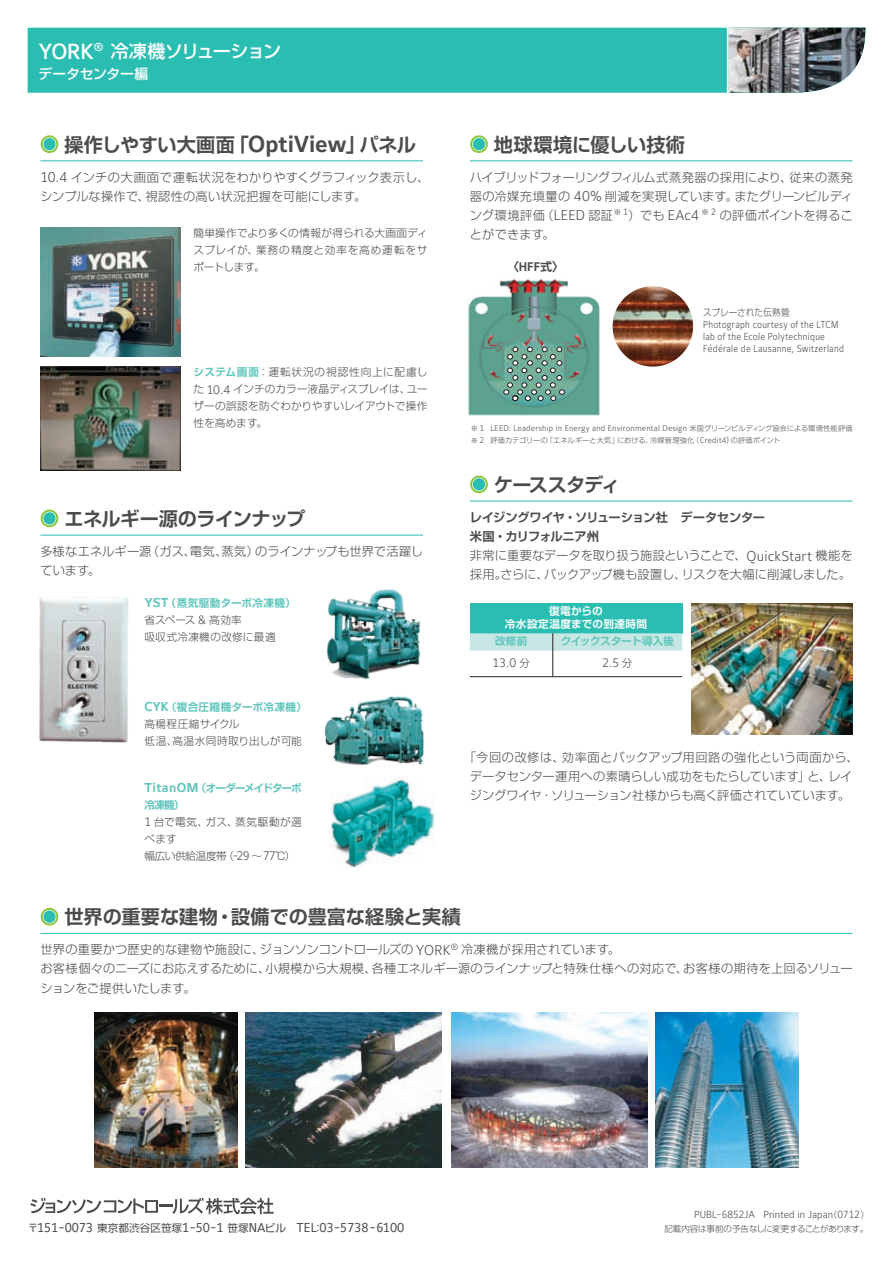
<style>
.page{position:relative;width:893px;height:1263px;background:#fff}
.page>*{position:absolute;margin:0;border:0;box-sizing:border-box;transform-origin:0 0}
.t1{font:700 19.2px "Shin Go Pro De";letter-spacing:-.01em;color:#4b4c4d}
.t2{font:700 19.2px "Shin Go Pro De";letter-spacing:-.05em;color:#4b4c4d}
.t3{font:500 18px "Shin Go Pro";letter-spacing:-.09em;color:#fff}
.t4{font:500 13.8px "Shin Go Pro";letter-spacing:-.02em;color:#fff}
.t5{font:12.75px "Maurea Jci Tf ML";color:#4b4c4d}
.t6{font:300 12.15px/19.2px "Shin Go Pro";letter-spacing:.005em;color:#4b4c4d}
.t7{font:300 12.15px/19.2px "Shin Go Pro";letter-spacing:-.02em;color:#4b4c4d}
.t8{font:700 12.15px/19.2px "Shin Go Pro De";letter-spacing:-.025em;color:#4b4c4d}
.t9{font:300 12.15px "Maurea Jci Tf ML";color:#4b4c4d}
.t10{font:700 11.7px "Shin Go Pro De";color:#4b4c4d}
.t11{font:300 10.65px/17px "Shin Go Pro";letter-spacing:.015em;color:#4b4c4d;text-align:justify}
.t12{font:300 10.65px/17px "Shin Go Pro";letter-spacing:.04em;color:#4b4c4d}
.t13{font:700 10.65px/17px "Shin Go Pro De";letter-spacing:-.09em;color:#5ec5bc}
.t14{font:700 10.65px/12.8px "Shin Go Pro De";letter-spacing:.03em;color:#fff;text-align:center}
.t15{font:700 10.65px "Shin Go Pro De";letter-spacing:.025em;color:#5ec5bc}
.t16{font:700 10.65px "Shin Go Pro De";letter-spacing:.035em;color:#5ec5bc}
.t17{font:700 10.65px "Shin Go Pro De";letter-spacing:-.015em;color:#5ec5bc}
.t18{font:300 10.2px "Maurea Jci Tf ML";color:#4b4c4d}
.t19{font:300 10.05px/11.9px "Maurea Jci Tf ML";letter-spacing:.025em;color:#4b4c4d;scale:.9 1}
.t20{font:300 9.6px "Shin Go Pro";letter-spacing:.01em;color:#4b4c4d;scale:.9 1}
.t21{font:300 8.55px "Shin Go Pro";letter-spacing:-.02em;color:#4b4c4d}
.t22{font:300 8.25px "Maurea Jci Tf ML";letter-spacing:.02em;color:#4b4c4d}
.t23{font:300 7.05px "Shin Go Pro";letter-spacing:.025em;color:#4b4c4d}
.s1{font-family:"Maurea Jci Tf ML";font-size:21.75px}
.s2{font-family:"Maurea Jci Tf ML";font-size:22.95px}
.s3{font-family:"Maurea Jci Tf ML";font-size:14.1px}
.s4{font-family:"Maurea Jci Tf ML";font-size:12.45px}
.s5{font-family:"Shin Go Pro De";font-weight:700;color:#5ec5bc}
.s6{font-family:"Maurea Jci Tf ML";font-size:12.15px}
.s7{font-family:"Maurea Jci Tf ML";font-size:12.75px}
.s8{font-family:"Shin Go Pro";font-size:7.05px}
.s9{font-family:"Maurea Jci Tf ML";font-size:8.25px}
.s10{font-family:"Shin Go Pro";font-size:10.65px}
.s11{font-family:"Shin Go Pro";font-size:8.55px}
</style>
<div class="page">
<div style="left:28px;top:28px;width:699px;height:65px;background:#2abdb1"></div>
<img style="left:729px;top:28px;width:136px;height:65px">
<svg style="left:30px;top:1198px;width:244px;height:16px"></svg>
<div style="left:470px;top:603px;width:212px;height:30px;background:#2abdb1"></div>
<svg style="left:470px;top:633px;width:212px;height:43px"></svg>
<hr style="left:470px;top:676px;width:83px;height:1px;background:#231f20">
<hr style="left:553px;top:676px;width:129px;height:1px;background:#231f20">
<img style="left:692px;top:603px;width:161px;height:131px">
<div style="left:470px;top:476px;width:18px;height:17px;border:5px solid #8bc63e;border-radius:50%"></div>
<div style="left:472px;top:478px;width:14px;height:13px;border:1px solid #fff;border-radius:50%"></div>
<div style="left:473px;top:478px;width:12px;height:12px;background:#2abdb1;border-radius:50%"></div>
<hr style="left:470px;top:501px;width:383px;height:1px;background:#2abdb1">
<img style="left:40px;top:227px;width:141px;height:130px">
<img style="left:39px;top:597px;width:90px;height:146px">
<img style="left:468px;top:278px;width:131px;height:138px">
<svg style="left:503px;top:347px;width:62px;height:54px;background:#73a092"></svg>
<img style="left:612px;top:285px;width:82px;height:82px;border-radius:41px">
<div style="left:611px;top:285px;width:84px;height:83px;border:2px solid #fff;border-radius:50%"></div>
<img style="left:40px;top:366px;width:141px;height:104px">
<img style="left:326px;top:589px;width:95px;height:91px">
<img style="left:324px;top:696px;width:100px;height:69px">
<img style="left:330px;top:777px;width:105px;height:90px">
<img style="left:95px;top:1012px;width:142px;height:156px">
<img style="left:655px;top:1012px;width:143px;height:156px">
<img style="left:245px;top:1012px;width:196px;height:156px">
<img style="left:451px;top:1012px;width:196px;height:156px">
<div style="left:41px;top:510px;width:17px;height:17px;border:5px solid #8bc63e;border-radius:50%"></div>
<div style="left:43px;top:512px;width:13px;height:13px;border:1px solid #fff;border-radius:50%"></div>
<div style="left:43px;top:512px;width:13px;height:12px;background:#2abdb1;border-radius:50%"></div>
<hr style="left:40px;top:535px;width:383px;height:1px;background:#2abdb1">
<div style="left:41px;top:908px;width:17px;height:17px;border:5px solid #8bc63e;border-radius:50%"></div>
<div style="left:43px;top:910px;width:13px;height:13px;background:#2abdb1;border-radius:50%"></div>
<hr style="left:40px;top:933px;width:813px;height:1px;background:#2abdb1">
<div style="left:41px;top:135px;width:17px;height:18px;border:5px solid #8bc63e;border-radius:50%"></div>
<div style="left:43px;top:137px;width:13px;height:14px;border:1px solid #fff;border-radius:50%"></div>
<div style="left:43px;top:138px;width:13px;height:12px;background:#2abdb1;border-radius:50%"></div>
<hr style="left:40px;top:160px;width:383px;height:1px;background:#2abdb1">
<div style="left:470px;top:135px;width:18px;height:18px;border:5px solid #8bc63e;border-radius:50%"></div>
<div style="left:472px;top:137px;width:14px;height:14px;border:1px solid #fff;border-radius:50%"></div>
<div style="left:473px;top:138px;width:12px;height:12px;background:#2abdb1;border-radius:50%"></div>
<hr style="left:470px;top:160px;width:383px;height:1px;background:#2abdb1">
<h2 class="t3" style="left:38px;top:37px;width:244px"><span class="s1">YORK</span><sup>®</sup> 冷凍機ソリューション</h2>
<p class="t4" style="left:38px;top:63px;width:111px">データセンター編</p>
<h1 class="t1" style="left:64px;top:129px;width:353px">操作しやすい大画面「<span class="s2">OptiView</span>」パネル</h1>
<h1 class="t1" style="left:494px;top:129px;width:193px">地球環境に優しい技術</h1>
<p class="t6" style="left:40px;top:166px;width:390px"><span class="s3">10.4</span> インチの大画面で運転状況をわかりやすくグラフィック表示し、シンプルな操作で、視認性の高い状況把握を可能にします。</p>
<p class="t6" style="left:470px;top:166px;width:384px;text-align:justify">ハイブリッドフォーリングフィルム式蒸発器の採用により、従来の蒸発器の冷媒充填量の <span class="s3">40%</span> 削減を実現しています。またグリーンビルディング環境評価（<span class="s3">LEED</span> 認証<sup>※</sup> <sup>1</sup>）でも <span class="s3">EAc4</span> <sup>※</sup> <sup>2</sup> の評価ポイントを得ることができます。</p>
<p class="t11" style="left:193px;top:223px;width:235px">簡単操作でより多くの情報が得られる大画面ディスプレイが、業務の精度と効率を高め運転をサポートします。</p>
<p class="t10" style="left:508px;top:257px;width:58px">〈<span class="s4">HFF</span>式〉</p>
<p class="t11" style="left:193px;top:362px;width:235px"><span class="s5">システム画面</span>：運転状況の視認性向上に配慮した <span class="s6">10.4</span> インチのカラー液晶ディスプレイは、ユーザーの誤認を防ぐわかりやすいレイアウトで操作性を高めます。</p>
<h1 class="t1" style="left:64px;top:503px;width:242px">エネルギー源のラインナップ</h1>
<p class="t6" style="left:40px;top:540px;width:384px">多様なエネルギー源（ガス、電気、蒸気）のラインナップも世界で活躍しています。</p>
<p class="t16" style="left:145px;top:594px;width:153px"><span class="s7">YST</span>（蒸気駆動ターボ冷凍機）</p>
<p class="t11" style="left:145px;top:610px;width:133px">省スペース <span class="s6">&amp;</span> 高効率<br>吸収式冷凍機の改修に最適</p>
<p class="t15" style="left:145px;top:698px;width:164px"><span class="s7">CYK</span>（複合圧縮機ターボ冷凍機）</p>
<p class="t12" style="left:145px;top:714px;width:159px">高楊程圧縮サイクル<br>低温、高温水同時取り出しが可能</p>
<p class="t13" style="left:145px;top:778px;width:159px"><span class="s7">TitanOM</span>（オーダーメイドターボ冷凍機）</p>
<p class="t11" style="left:145px;top:812px;width:159px;text-align:left"><span class="s6">1</span> 台で電気、ガス、蒸気駆動が選べます<br>幅広い供給温度帯（<span class="s6">-29</span> ～<span class="s6">77</span>℃）</p>
<p class="t20" style="left:703px;top:304px;width:98px">スプレーされた伝熱管</p>
<p class="t19" style="left:703px;top:318px;width:158px">Photograph courtesy of the LTCM lab of the Ecole Polytechnique<br>Fédérale de Lausanne, Switzerland</p>
<p class="t22" style="left:471px;top:423px;width:383px"><span class="s8">※</span> 1 LEED: Leadership in Energy and Environmental Design <span class="s8">米国グリーンビルディング協会による環境性能評価</span></p>
<p class="t23" style="left:471px;top:434px;width:311px">※ <span class="s9">2</span> 評価カテゴリーの「エネルギーと大気」における、冷媒管理強化（<span class="s9">Credit4)</span> の評価ポイント</p>
<h1 class="t2" style="left:494px;top:469px;width:127px">ケーススタディ</h1>
<p class="t8" style="left:470px;top:506px;width:297px">レイジングワイヤ・ソリューション社 データセンター米国・カリフォルニア州</p>
<p class="t7" style="left:470px;top:544px;width:384px">非常に重要なデータを取り扱う施設ということで、<span class="s3">QuickStart</span> 機能を採用。さらに、バックアップ機も設置し、リスクを大幅に削減しました。</p>
<p class="t14" style="left:505px;top:603px;width:144px">復電からの<br>冷水設定温度までの到達時間</p>
<p class="t17" style="left:495px;top:632px;width:34px">改修前</p>
<p class="t17" style="left:561px;top:632px;width:115px">クイックスタート導入後</p>
<p class="t9" style="left:493px;top:655px;width:39px">13.0 <span class="s10">分</span></p>
<p class="t9" style="left:602px;top:655px;width:31px">2.5 <span class="s10">分</span></p>
<p class="t6" style="left:464px;top:746px;width:396px;text-align:center">「今回の改修は、効率面とバックアップ用回路の強化という両面から、データセンター運用への素晴らしい成功をもたらしています」と、レイジングワイヤ・ソリューション社様からも高く評価されていています。</p>
<h1 class="t1" style="left:65px;top:901px;width:398px">世界の重要な建物・設備での豊富な経験と実績</h1>
<p class="t6" style="left:40px;top:938px;width:814px">世界の重要かつ歴史的な建物や施設に、ジョンソンコントロールズの <span class="s3">YORK</span><sup>®</sup> 冷凍機が採用されています。<br>お客様個々のニーズにお応えするために、小規模から大規模、各種エネルギー源のラインナップと特殊仕様への対応で、お客様の期待を上回るソリューションをご提供いたします。</p>
<p class="t5" style="left:28px;top:1220px;width:378px"><span class="s10">〒</span>151-0073 <span class="s10">東京都渋谷区笹塚</span>1-50-1 <span class="s10">笹塚</span>NA<span class="s10">ビル</span> TEL<span class="s10">：</span>03-5738-6100</p>
<p class="t18" style="left:694px;top:1208px;width:176px">PUBL-6852JA Printed in Japan<span class="s11">（</span>0712<span class="s11">）</span></p>
<p class="t21" style="left:664px;top:1221px;width:205px">記載内容は事前の予告なしに変更することがあります。</p>
</div>
